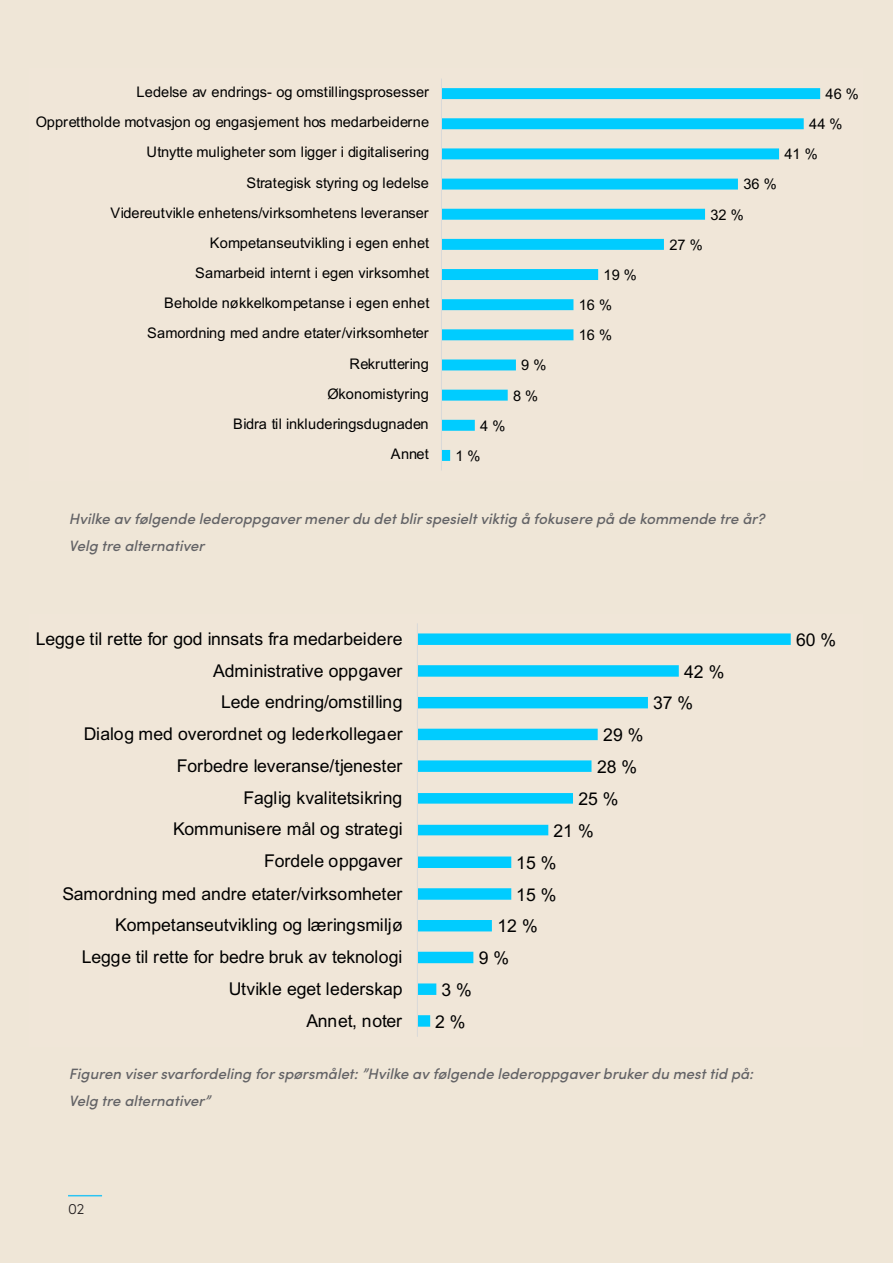
<style>
.page{position:relative;width:893px;height:1263px;background:#efe6d7}
.page>*{position:absolute;margin:0;border:0;box-sizing:border-box;transform-origin:0 0}
.t1{font:17.7px "Arial";letter-spacing:-.005em;color:#000}
.t2{font:italic 500 15px "Sofia Pro";color:#636366}
.t3{font:300 15px "Sofia Pro";color:#231f20}
.t4{font:14.55px "Arial";letter-spacing:.005em;color:#000}
</style>
<div class="page">
<hr style="left:68px;top:1195px;width:34px;height:1px;background:#2bc4f3">
<svg style="left:442px;top:88px;width:378px;height:373px"></svg>
<hr style="left:441px;top:79px;width:1px;height:391px;background:#d9d9d9">
<svg style="left:418px;top:633px;width:373px;height:394px"></svg>
<hr style="left:417px;top:623px;width:1px;height:414px;background:#d9d9d9">
<p class="t4" style="left:137px;top:82px;width:294px">Ledelse av endrings- og omstillingsprosesser</p>
<p class="t4" style="left:826px;top:84px;width:35px">46 %</p>
<p class="t4" style="left:36px;top:112px;width:395px">Opprettholde motvasjon og engasjement hos medarbeiderne</p>
<p class="t4" style="left:809px;top:114px;width:35px">44 %</p>
<p class="t4" style="left:146px;top:142px;width:285px">Utnytte muligheter som ligger i digitalisering</p>
<p class="t4" style="left:784px;top:144px;width:35px">41 %</p>
<p class="t4" style="left:246px;top:172px;width:184px">Strategisk styring og ledelse</p>
<p class="t4" style="left:743px;top:174px;width:35px">36 %</p>
<p class="t4" style="left:111px;top:203px;width:320px">Videreutvikle enhetens/virksomhetens leveranser</p>
<p class="t4" style="left:710px;top:204px;width:35px">32 %</p>
<p class="t4" style="left:210px;top:233px;width:221px">Kompetanseutvikling i egen enhet</p>
<p class="t4" style="left:669px;top:235px;width:35px">27 %</p>
<p class="t4" style="left:195px;top:263px;width:236px">Samarbeid internt i egen virksomhet</p>
<p class="t4" style="left:603px;top:265px;width:35px">19 %</p>
<p class="t4" style="left:164px;top:293px;width:267px">Beholde nøkkelkompetanse i egen enhet</p>
<p class="t4" style="left:579px;top:295px;width:35px">16 %</p>
<p class="t4" style="left:147px;top:323px;width:283px">Samordning med andre etater/virksomheter</p>
<p class="t4" style="left:579px;top:325px;width:35px">16 %</p>
<p class="t4" style="left:350px;top:353px;width:81px">Rekruttering</p>
<p class="t4" style="left:521px;top:355px;width:27px">9 %</p>
<p class="t4" style="left:328px;top:384px;width:103px">Økonomistyring</p>
<p class="t4" style="left:513px;top:385px;width:27px">8 %</p>
<p class="t4" style="left:233px;top:414px;width:197px">Bidra til inkluderingsdugnaden</p>
<p class="t4" style="left:480px;top:416px;width:27px">4 %</p>
<p class="t4" style="left:391px;top:444px;width:39px">Annet</p>
<p class="t4" style="left:455px;top:446px;width:27px">1 %</p>
<p class="t2" style="left:69px;top:507px;width:697px">Hvilke av følgende lederoppgaver mener du det blir spesielt viktig å fokusere på de kommende tre år?</p>
<p class="t2" style="left:69px;top:534px;width:137px">Velg tre alternativer</p>
<p class="t1" style="left:36px;top:626px;width:368px">Legge til rette for god innsats fra medarbeidere</p>
<p class="t1" style="left:213px;top:658px;width:191px">Administrative oppgaver</p>
<p class="t1" style="left:684px;top:659px;width:42px">42 %</p>
<p class="t1" style="left:221px;top:690px;width:183px">Lede endring/omstilling</p>
<p class="t1" style="left:653px;top:691px;width:42px">37 %</p>
<p class="t1" style="left:84px;top:722px;width:320px">Dialog med overordnet og lederkollegaer</p>
<p class="t1" style="left:603px;top:723px;width:42px">29 %</p>
<p class="t1" style="left:177px;top:753px;width:227px">Forbedre leveranse/tjenester</p>
<p class="t1" style="left:597px;top:754px;width:42px">28 %</p>
<p class="t1" style="left:244px;top:785px;width:160px">Faglig kvalitetsikring</p>
<p class="t1" style="left:578px;top:786px;width:42px">25 %</p>
<p class="t1" style="left:173px;top:817px;width:231px">Kommunisere mål og strategi</p>
<p class="t1" style="left:553px;top:819px;width:42px">21 %</p>
<p class="t1" style="left:264px;top:849px;width:140px">Fordele oppgaver</p>
<p class="t1" style="left:516px;top:850px;width:42px">15 %</p>
<p class="t1" style="left:62px;top:881px;width:341px">Samordning med andre etater/virksomheter</p>
<p class="t1" style="left:516px;top:882px;width:42px">15 %</p>
<p class="t1" style="left:115px;top:913px;width:289px">Kompetanseutvikling og læringsmiljø</p>
<p class="t1" style="left:497px;top:914px;width:42px">12 %</p>
<p class="t1" style="left:82px;top:945px;width:322px">Legge til rette for bedre bruk av teknologi</p>
<p class="t1" style="left:479px;top:946px;width:32px">9 %</p>
<p class="t1" style="left:229px;top:976px;width:175px">Utvikle eget lederskap</p>
<p class="t1" style="left:441px;top:977px;width:32px">3 %</p>
<p class="t1" style="left:306px;top:1008px;width:97px">Annet, noter</p>
<p class="t1" style="left:435px;top:1009px;width:32px">2 %</p>
<p class="t2" style="left:69px;top:1062px;width:686px">Figuren viser svarfordeling for spørsmålet: ”Hvilke av følgende lederoppgaver bruker du mest tid på:</p>
<p class="t2" style="left:69px;top:1089px;width:143px">Velg tre alternativer”</p>
<p class="t1" style="left:796px;top:627px;width:42px">60 %</p>
<p class="t3" style="left:68px;top:1198px;width:18px">02</p>
</div>
